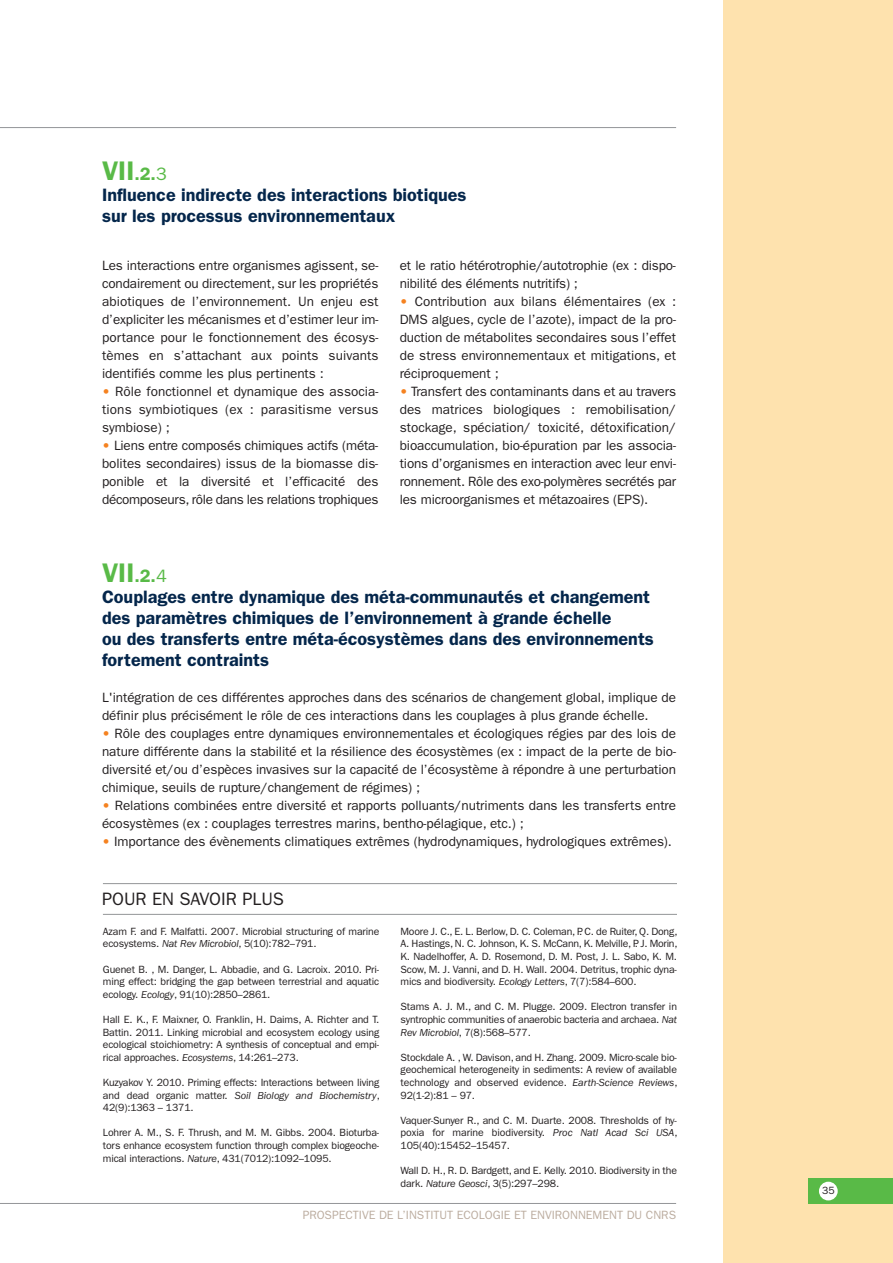
<style>
.page{position:relative;width:893px;height:1263px;background:#fff}
.page>*{position:absolute;margin:0;border:0;box-sizing:border-box;transform-origin:0 0}
.t1{font:600 27px "Franklin Gothic";color:#59ba47}
.t2{font:600 18px/21px "Franklin Gothic";color:#04264b}
.t3{font:18px "Franklin Gothic";color:#231f20}
.t4{font:13.5px/18px "Franklin Gothic";letter-spacing:-.005em;color:#231f20;text-align:justify}
.t5{font:12px "Franklin Gothic";color:#bcada0}
.t6{font:10.5px/12.6px "Franklin Gothic";letter-spacing:-.015em;color:#231f20;text-align:justify}
.s1{font-size:18px}
.s2{font-weight:400;font-size:18px}
.s3{font-weight:800;color:#f58220}
.s4{font-style:italic}
</style>
<div class="page">
<div style="left:723px;top:0;width:170px;height:1263px;background:#fee2ae"></div>
<hr style="left:0;top:127px;width:676px;height:1px;background:#939598">
<hr style="left:0;top:1203px;width:676px;height:1px;background:#939598">
<hr style="left:103px;top:914px;width:574px;height:1px;background:#939598">
<hr style="left:103px;top:883px;width:574px;height:1px;background:#939598">
<div style="left:808px;top:1178px;width:85px;height:25px;background:#59ba47"></div>
<div style="left:819px;top:1182px;width:19px;height:18px;background:#fff;border-radius:50%"></div>
<h1 class="t1" style="left:102px;top:162px;width:66px">VII<span class="s1">.2.</span><span class="s2">3</span></h1>
<h2 class="t2" style="left:102px;top:186px;width:366px">Influence indirecte des interactions biotiques sur les processus environnementaux</h2>
<p class="t4" style="left:102px;top:257px;width:278px">Les interactions entre organismes agissent, se&shy;condairement ou directement, sur les propriétés abiotiques de l’environnement. Un enjeu est d’expliciter les mécanismes et d’estimer leur im&shy;portance pour le fonctionnement des écosys&shy;tèmes en s’attachant aux points suivants identifiés comme les plus pertinents :</p>
<p class="t4" style="left:102px;top:383px;width:278px"><span class="s3">•</span> Rôle fonctionnel et dynamique des associa&shy;tions symbiotiques (ex : parasitisme versus symbiose) ;</p>
<p class="t4" style="left:102px;top:437px;width:278px"><span class="s3">•</span> Liens entre composés chimiques actifs (méta&shy;bolites secondaires) issus de la biomasse dis&shy;ponible et la diversité et l’efficacité des décomposeurs, rôle dans les relations trophiques</p>
<p class="t4" style="left:400px;top:257px;width:278px">et le ratio hétérotrophie/autotrophie (ex : dispo&shy;nibilité des éléments nutritifs) ;</p>
<p class="t4" style="left:400px;top:293px;width:278px"><span class="s3">•</span> Contribution aux bilans élémentaires (ex :<br>DMS algues, cycle de l’azote), impact de la pro&shy;duction de métabolites secondaires sous l’effet de stress environnementaux et mitigations, et réciproquement ;</p>
<p class="t4" style="left:400px;top:383px;width:278px"><span class="s3">•</span> Transfert des contaminants dans et au travers des matrices biologiques : remobilisation/ stockage, spéciation/ toxicité, détoxification/ bioaccumulation, bio-épuration par les associa&shy;tions d’organismes en interaction avec leur envi&shy;ronnement. Rôle des exo-polymères secrétés par les microorganismes et métazoaires (EPS).</p>
<h1 class="t1" style="left:102px;top:563px;width:66px">VII<span class="s1">.2.</span><span class="s2">4</span></h1>
<h2 class="t2" style="left:102px;top:588px;width:553px">Couplages entre dynamique des méta-communautés et changement des paramètres chimiques de l’environnement à grande échelle<br>ou des transferts entre méta-écosystèmes dans des environnements fortement contraints</h2>
<p class="t4" style="left:102px;top:689px;width:576px">L'intégration de ces différentes approches dans des scénarios de changement global, implique de définir plus précisément le rôle de ces interactions dans les couplages à plus grande échelle.</p>
<p class="t4" style="left:102px;top:725px;width:576px"><span class="s3">•</span> Rôle des couplages entre dynamiques environnementales et écologiques régies par des lois de nature différente dans la stabilité et la résilience des écosystèmes (ex : impact de la perte de bio&shy;diversité et/ou d’espèces invasives sur la capacité de l’écosystème à répondre à une perturbation chimique, seuils de rupture/changement de régimes) ;</p>
<p class="t4" style="left:102px;top:797px;width:576px"><span class="s3">•</span> Relations combinées entre diversité et rapports polluants/nutriments dans les transferts entre écosystèmes (ex : couplages terrestres marins, bentho-pélagique, etc.) ;</p>
<p class="t4" style="left:102px;top:833px;width:571px"><span class="s3">•</span> Importance des évènements climatiques extrêmes (hydrodynamiques, hydrologiques extrêmes).</p>
<h2 class="t3" style="left:102px;top:893px;width:184px">POUR EN SAVOIR PLUS</h2>
<p class="t6" style="left:103px;top:926px;width:278px">Azam F. and F. Malfatti. 2007. Microbial structuring of marine ecosystems. <span class="s4">Nat Rev Microbiol</span>, 5(10):782–791.</p>
<p class="t6" style="left:103px;top:963px;width:278px">Guenet B. , M. Danger, L. Abbadie, and G. Lacroix. 2010. Pri&shy;ming effect: bridging the gap between terrestrial and aquatic ecology. <span class="s4">Ecology</span>, 91(10):2850–2861.</p>
<p class="t6" style="left:103px;top:1014px;width:278px">Hall E. K., F. Maixner, O. Franklin, H. Daims, A. Richter and T.<br>Battin. 2011. Linking microbial and ecosystem ecology using ecological stoichiometry: A synthesis of conceptual and empi&shy;rical approaches. <span class="s4">Ecosystems</span>, 14:261–273.</p>
<p class="t6" style="left:103px;top:1077px;width:278px">Kuzyakov Y. 2010. Priming effects: Interactions between living and dead organic matter. <span class="s4">Soil Biology and Biochemistry</span>, 42(9):1363 – 1371.</p>
<p class="t6" style="left:103px;top:1127px;width:278px">Lohrer A. M., S. F. Thrush, and M. M. Gibbs. 2004. Bioturba&shy;tors enhance ecosystem function through complex biogeoche&shy;mical interactions. <span class="s4">Nature</span>, 431(7012):1092–1095.</p>
<p class="t6" style="left:401px;top:926px;width:278px">Moore J. C., E. L. Berlow, D. C. Coleman, P. C. de Ruiter, Q. Dong, A. Hastings, N. C. Johnson, K. S. McCann, K. Melville, P. J. Morin, K. Nadelhoffer, A. D. Rosemond, D. M. Post, J. L. Sabo, K. M.<br>Scow, M. J. Vanni, and D. H. Wall. 2004. Detritus, trophic dyna&shy;mics and biodiversity. <span class="s4">Ecology Letters</span>, 7(7):584–600.</p>
<p class="t6" style="left:401px;top:1001px;width:278px">Stams A. J. M., and C. M. Plugge. 2009. Electron transfer in syntrophic communities of anaerobic bacteria and archaea. <span class="s4">Nat Rev Microbiol</span>, 7(8):568–577.</p>
<p class="t6" style="left:401px;top:1052px;width:278px">Stockdale A. , W. Davison, and H. Zhang. 2009. Micro-scale bio&shy;geochemical heterogeneity in sediments: A review of available technology and observed evidence. <span class="s4">Earth-Science Reviews</span>, 92(1-2):81 – 97.</p>
<p class="t6" style="left:401px;top:1115px;width:278px">Vaquer-Sunyer R., and C. M. Duarte. 2008. Thresholds of hy&shy;poxia for marine biodiversity. <span class="s4">Proc Natl Acad Sci USA</span>, 105(40):15452–15457.</p>
<p class="t6" style="left:401px;top:1165px;width:278px">Wall D. H., R. D. Bardgett, and E. Kelly. 2010. Biodiversity in the dark. <span class="s4">Nature Geosci</span>, 3(5):297–298.</p>
<p class="t5" style="left:303px;top:1211px;width:375px">PROSPECTIVE DE L’INSTITUT ECOLOGIE ET ENVIRONNEMENT DU CNRS</p>
<p class="t6" style="left:822px;top:1185px;width:14px">35</p>
</div>
